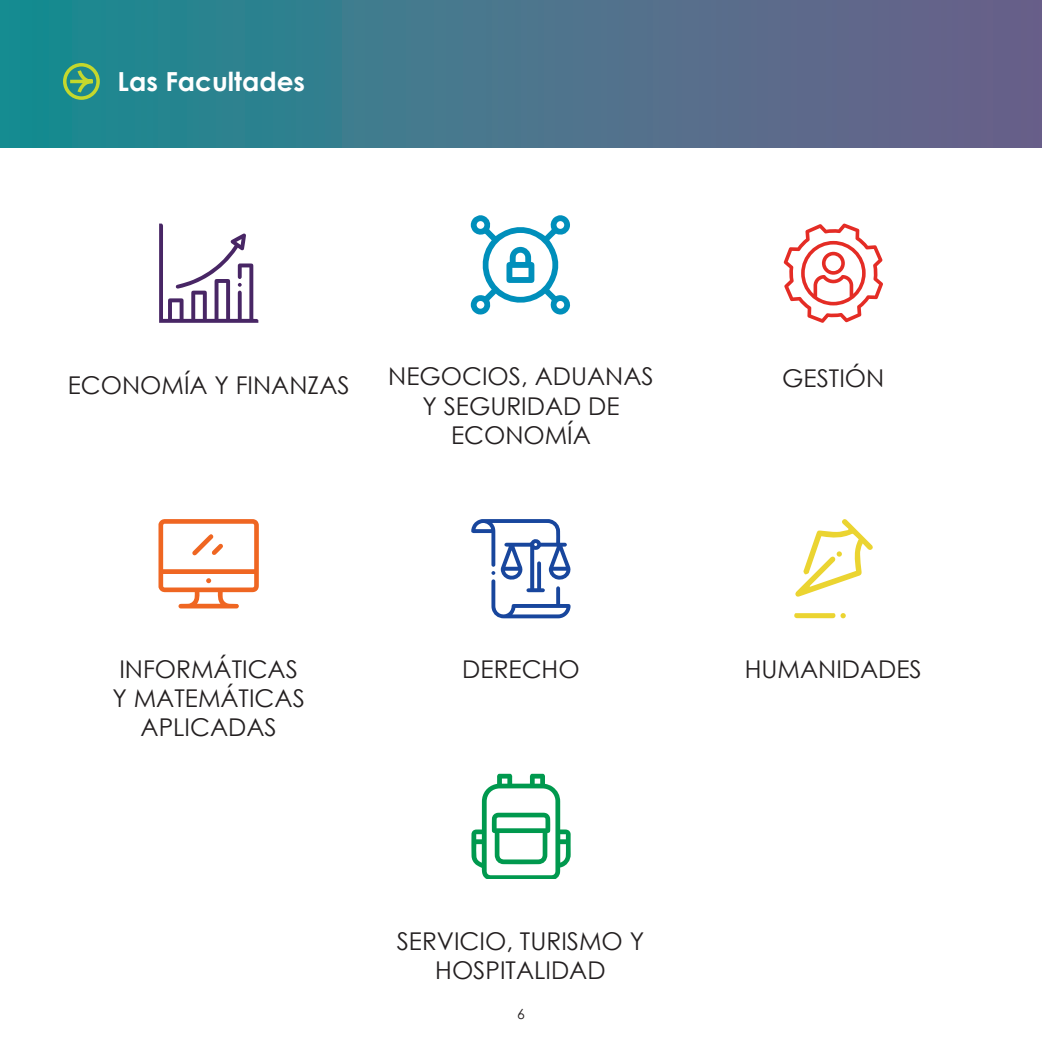
<style>
.page{position:relative;width:1042px;height:1042px;background:#fff}
.page>*{position:absolute;margin:0;border:0;box-sizing:border-box;transform-origin:0 0}
.t1{font:700 26.25px "Century Gothic";color:#fff}
.t2{font:24.5px/29.4px "Century Gothic";color:#231f20;text-align:center}
.t3{font:14px "Century Gothic";color:#231f20}
</style>
<div class="page">
<div style="left:0;top:0;width:1042px;height:147px;background:linear-gradient(to right,#198c91,#715f89)"></div>
<svg style="left:159px;top:224px;width:99px;height:99px"></svg>
<svg style="left:795px;top:519px;width:78px;height:78px"></svg>
<svg style="left:794px;top:613px;width:52px;height:5px"></svg>
<svg style="left:471px;top:519px;width:99px;height:99px"></svg>
<svg style="left:158px;top:519px;width:101px;height:89px"></svg>
<svg style="left:784px;top:224px;width:99px;height:99px"></svg>
<svg style="left:471px;top:215px;width:99px;height:99px"></svg>
<svg style="left:471px;top:774px;width:99px;height:104px"></svg>
<svg style="left:67px;top:67px;width:152px;height:29px;background:#2b8a89"></svg>
<div style="left:63px;top:63px;width:37px;height:37px;border:4px solid #c4d82d;border-radius:50%"></div>
<p class="t1" style="left:118px;top:62px;width:189px">Las Facultades</p>
<p class="t2" style="left:68px;top:370px;width:283px">ECONOMÍA Y FINANZAS</p>
<p class="t2" style="left:388px;top:361px;width:267px">NEGOCIOS, ADUANAS<br>Y SEGURIDAD DE<br>ECONOMÍA</p>
<p class="t2" style="left:782px;top:363px;width:104px">GESTIÓN</p>
<p class="t2" style="left:112px;top:653px;width:194px">INFORMÁTICAS<br>Y MATEMÁTICAS<br>APLICADAS</p>
<p class="t2" style="left:462px;top:653px;width:119px">DERECHO</p>
<p class="t2" style="left:745px;top:653px;width:179px">HUMANIDADES</p>
<p class="t2" style="left:397px;top:925px;width:249px">SERVICIO, TURISMO Y<br>HOSPITALIDAD</p>
<p class="t3" style="left:517px;top:1004px;width:9px">6</p>
</div>
